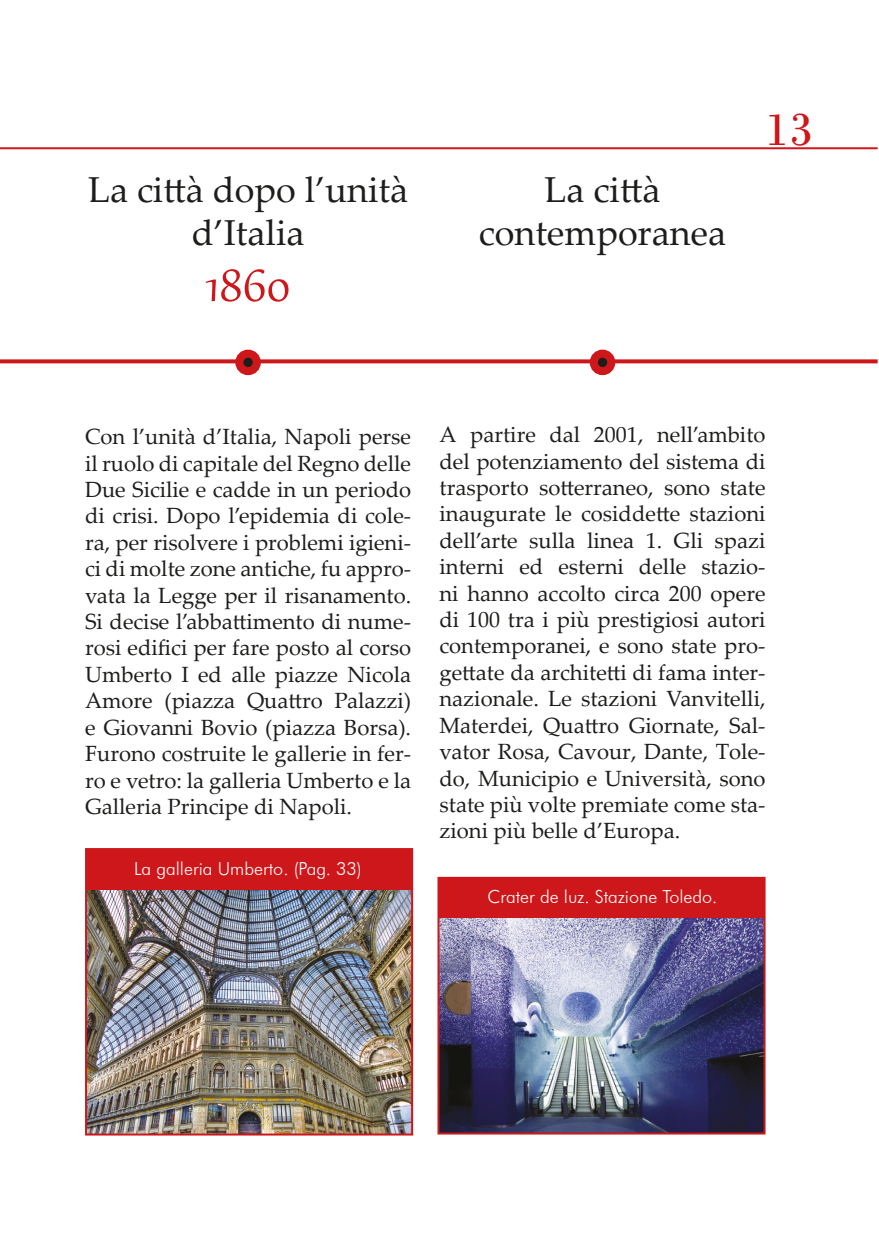
<style>
.page{position:relative;width:879px;height:1248px;background:#fff}
.page>*{position:absolute;margin:0;border:0;box-sizing:border-box;transform-origin:0 0}
.t1{font:60px "Gabriola";color:#cd171a}
.t2{font:48px "Bodoni";color:#cd171a}
.t3{font:36px/43.2px "Palatino Linotype";color:#1d1d1b;text-align:center}
.t4{font:22px/26.4px "Palatino Linotype";color:#1d1d1b;text-align:justify}
.t5{font:300 18px "Futura BT";color:#fff}
</style>
<div class="page">
<hr style="left:0;top:147px;width:877px;height:2px;background:#cd171a">
<svg style="left:0;top:359px;width:877px;height:4px;background:#d12d2f"></svg>
<div style="left:239px;top:353px;width:18px;height:18px;background:#1d1d1b;border-radius:50%"></div>
<div style="left:235px;top:349px;width:26px;height:26px;border:8px solid #cd171a;border-radius:50%"></div>
<div style="left:594px;top:353px;width:17px;height:18px;background:#1d1d1b;border-radius:50%"></div>
<div style="left:590px;top:349px;width:25px;height:26px;border:8px solid #cd171a;border-radius:50%"></div>
<div style="left:86px;top:849px;width:326px;height:285px;background:#cd171a"></div>
<img style="left:88px;top:890px;width:322px;height:242px">
<div style="left:85px;top:848px;width:328px;height:287px;border:2px solid #cd171a"></div>
<div style="left:438px;top:877px;width:326px;height:256px;background:#cd171a"></div>
<img style="left:440px;top:918px;width:322px;height:213px">
<div style="left:437px;top:876px;width:328px;height:258px;border:2px solid #cd171a"></div>
<h3 class="t3" style="left:88px;top:167px;width:322px">La città dopo l’unità d’Italia</h3>
<h3 class="t3" style="left:479px;top:167px;width:249px">La città contemporanea</h3>
<h1 class="t1" style="left:206px;top:245px;width:86px">1860</h1>
<h2 class="t2" style="left:765px;top:101px;width:49px">13</h2>
<p class="t4" style="left:85px;top:422px;width:328px">Con l’unità d’Italia, Napoli perse il ruolo di capitale del Regno delle Due Sicilie e cadde in un periodo di crisi. Dopo l’epidemia di cole&shy;ra, per risolvere i problemi igieni&shy;ci di molte zone antiche, fu appro&shy;vata la Legge per il risanamento.<br>Si decise l’abbattimento di nume&shy;rosi edifici per fare posto al corso Umberto I ed alle piazze Nicola Amore (piazza Quattro Palazzi) e Giovanni Bovio (piazza Borsa).<br>Furono costruite le gallerie in fer&shy;ro e vetro: la galleria Umberto e la Galleria Principe di Napoli.</p>
<p class="t4" style="left:439px;top:420px;width:327px">A partire dal 2001, nell’ambito del potenziamento del sistema di trasporto sotterraneo, sono state inaugurate le cosiddette stazioni dell’arte sulla linea 1. Gli spazi interni ed esterni delle stazio&shy;ni hanno accolto circa 200 opere di 100 tra i più prestigiosi autori contemporanei, e sono state pro&shy;gettate da architetti di fama inter&shy;nazionale. Le stazioni Vanvitelli, Materdei, Quattro Giornate, Sal&shy;vator Rosa, Cavour, Dante, Tole&shy;do, Municipio e Università, sono state più volte premiate come sta&shy;zioni più belle d’Europa.</p>
<p class="t5" style="left:134px;top:857px;width:229px">La galleria Umberto. (Pag. 33)</p>
<p class="t5" style="left:487px;top:885px;width:231px">Crater de luz. Stazione Toledo.</p>
</div>
